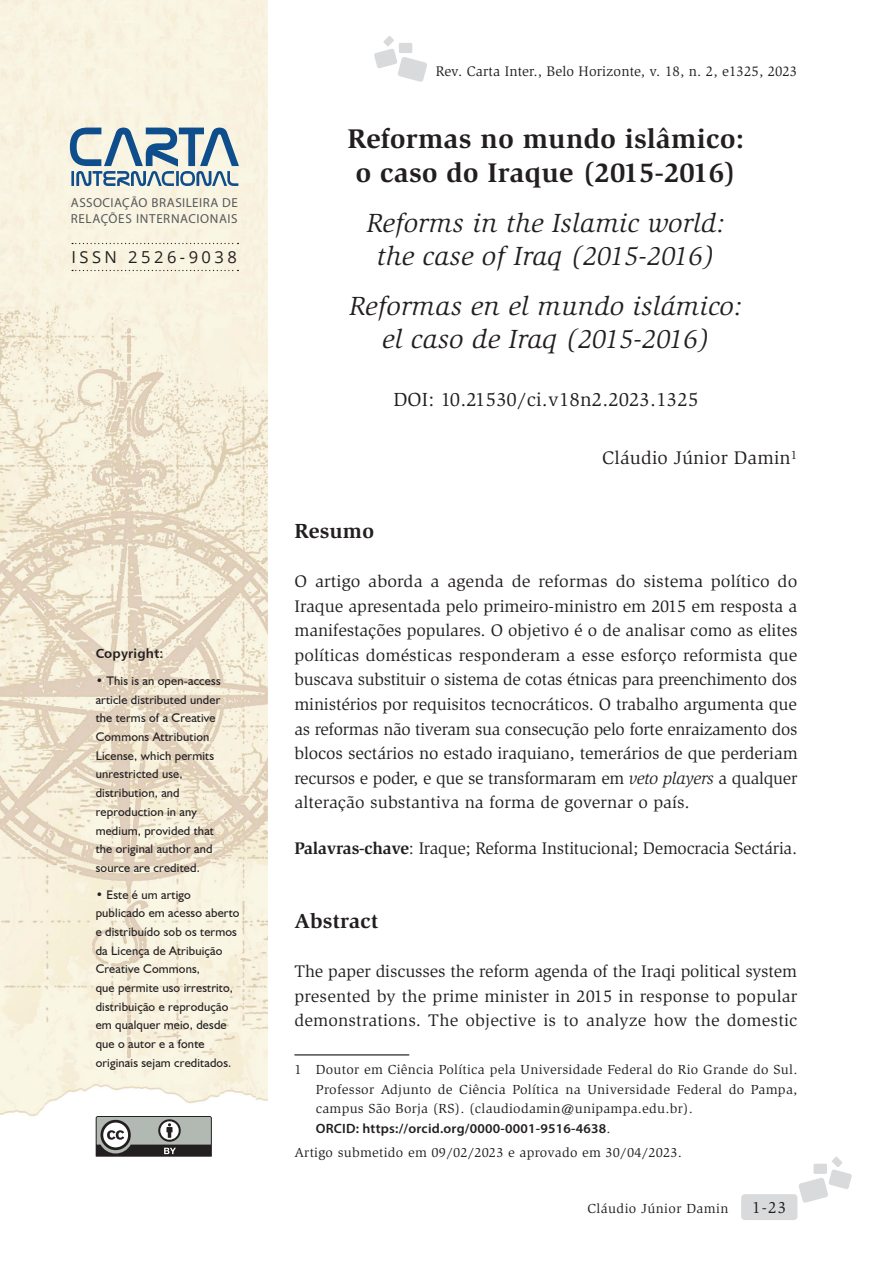
<style>
.page{position:relative;width:893px;height:1263px;background:#fff}
.page>*{position:absolute;margin:0;border:0;box-sizing:border-box;transform-origin:0 0}
.t1{font:700 27.75px/34.5px "Slimbach Std";letter-spacing:.01em;color:#231f20}
.t2{font:italic 27px/33px "Slimbach Std";letter-spacing:.01em;color:#231f20;text-align:center}
.t3{font:700 21px "Slimbach Std";letter-spacing:.01em;color:#231f20}
.t4{font:19.5px "Slimbach Std";letter-spacing:.01em;color:#231f20}
.t5{font:18.75px "Slimbach Std";letter-spacing:.01em;color:#231f20}
.t6{font:17.25px/24.6px "Slimbach Std";letter-spacing:.005em;color:#231f20;text-align:justify;scale:1.05 1}
.t7{font:17.25px/24.6px "Slimbach Std";letter-spacing:.005em;color:#231f20;text-align:justify}
.t8{font:16.5px "Open Sans";letter-spacing:.21em;color:#231f20}
.t9{font:16.5px "Slimbach Std";color:#231f20}
.t10{font:14.25px "Slimbach Std";letter-spacing:.01em;color:#231f20}
.t11{font:13.5px/19.5px "Slimbach Std";letter-spacing:.02em;color:#231f20;text-align:justify}
.t12{font:600 13.5px "Myriad Pro";letter-spacing:.015em;color:#231f20}
.t13{font:13.05px/15.8px "Myriad Pro";letter-spacing:.04em;color:#57585a}
.t14{font:13.05px "Humanist 777 BT Bold B";letter-spacing:.015em;color:#231f20}
.t15{font:12.45px/18.8px "Humanist 521 BT";letter-spacing:.015em;color:#231f20}
.s1{font-style:italic}
.s2{font-weight:700}
.s3{font-family:"Slimbach Std";font-weight:400}
</style>
<div class="page">
<div style="left:741px;top:1194px;width:56px;height:26px;background:#d9dadc;border-radius:4px"></div>
<svg style="left:799px;top:1157px;width:53px;height:46px"></svg>
<svg style="left:374px;top:36px;width:53px;height:46px"></svg>
<img style="left:0;top:0;width:267px;height:1142px">
<hr style="left:294px;top:1054px;width:115px;height:1px;background:#231f20">
<svg style="left:70px;top:128px;width:169px;height:58px;background:#9eb3c0"></svg>
<svg style="left:72px;top:243px;width:166px;height:1px"></svg>
<svg style="left:72px;top:270px;width:166px;height:1px"></svg>
<svg style="left:96px;top:1116px;width:116px;height:41px;background:#858684"></svg>
<p class="t13" style="left:71px;top:195px;width:169px">ASSOCIAÇÃO BRASILEIRA DE<br>RELAÇÕES INTERNACIONAIS</p>
<p class="t8" style="left:71px;top:246px;width:167px">ISSN 2526-9038</p>
<p class="t14" style="left:96px;top:646px;width:69px">Copyright:</p>
<p class="t15" style="left:96px;top:671px;width:127px">• This is an open-access article distributed under the terms of a Creative<br>Commons Attribution<br>License, which permits unrestricted use, distribution, and reproduction in any medium, provided that the original author and source are credited.</p>
<p class="t15" style="left:96px;top:885px;width:145px">• Este é um artigo publicado em acesso aberto e distribuído sob os termos da Licença de Atribuição<br>Creative Commons,<br>que permite uso irrestrito, distribuição e reprodução em qualquer meio, desde que o autor e a fonte originais sejam creditados.</p>
<p class="t10" style="left:436px;top:63px;width:363px">Rev. Carta Inter., Belo Horizonte, v. 18, n. 2, e1325, 2023</p>
<h1 class="t1" style="left:348px;top:121px;width:398px">Reformas no mundo islâmico: o caso do Iraque (2015-2016)</h1>
<h2 class="t2" style="left:367px;top:207px;width:360px">Reforms in the Islamic world: the case of Iraq (2015-2016)</h2>
<h2 class="t2" style="left:350px;top:290px;width:394px">Reformas en el mundo islámico: el caso de Iraq (2015-2016)</h2>
<p class="t4" style="left:393px;top:388px;width:307px">DOI: 10.21530/ci.v18n2.2023.1325</p>
<p class="t5" style="left:602px;top:447px;width:197px">Cláudio Júnior Damin<sup>1</sup></p>
<p class="t3" style="left:294px;top:518px;width:81px">Resumo</p>
<p class="t6" style="left:294px;top:569px;width:481px">O artigo aborda a agenda de reformas do sistema político do Iraque apresentada pelo primeiro-ministro em 2015 em resposta a manifestações populares. O objetivo é o de analisar como as elites políticas domésticas responderam a esse esforço reformista que buscava substituir o sistema de cotas étnicas para preenchimento dos ministérios por requisitos tecnocráticos. O trabalho argumenta que as reformas não tiveram sua consecução pelo forte enraizamento dos blocos sectários no estado iraquiano, temerários de que perderiam recursos e poder, e que se transformaram em <span class="s1">veto players</span> a qualquer alteração substantiva na forma de governar o país.</p>
<p class="t7" style="left:294px;top:836px;width:504px"><span class="s2">Palavras-chave</span>: Iraque; Reforma Institucional; Democracia Sectária.</p>
<p class="t3" style="left:294px;top:908px;width:85px">Abstract</p>
<p class="t7" style="left:294px;top:959px;width:504px">The paper discusses the reform agenda of the Iraqi political system presented by the prime minister in 2015 in response to popular demonstrations. The objective is to analyze how the domestic</p>
<p class="t11" style="left:316px;top:1060px;width:483px;text-indent:-21px">1 Doutor em Ciência Política pela Universidade Federal do Rio Grande do Sul.<br>Professor Adjunto de Ciência Política na Universidade Federal do Pampa, campus São Borja (RS). (claudiodamin@unipampa.edu.br).</p>
<p class="t12" style="left:316px;top:1120px;width:296px">ORCID: https://orcid.org/0000-0001-9516-4638<span class="s3">.</span></p>
<p class="t11" style="left:294px;top:1142px;width:389px">Artigo submetido em 09/02/2023 e aprovado em 30/04/2023.</p>
<p class="t11" style="left:587px;top:1198px;width:142px">Cláudio Júnior Damin</p>
<p class="t9" style="left:752px;top:1198px;width:36px">1-23</p>
</div>
